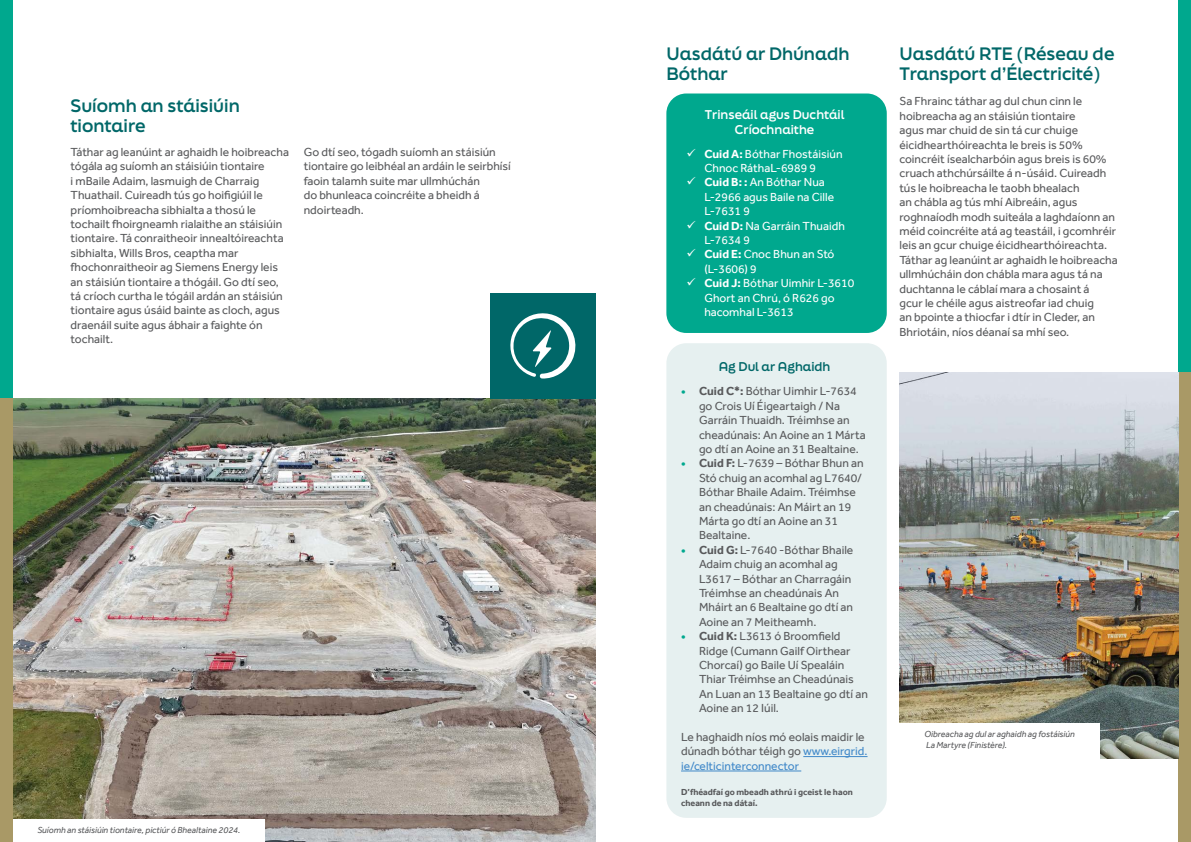
<style>
.page{position:relative;width:1191px;height:842px;background:#fff}
.page>*{position:absolute;margin:0;border:0;box-sizing:border-box;transform-origin:0 0}
.t1{font:700 17px/20.4px "Final Six";color:#006768}
.Bullets{font:12px/14.4px "Effra";color:#58595b}
.t2{font:12px/14.4px "Effra";color:#fff}
.t3{font:700 12px/14.4px "Final Six";color:#fff;text-align:center}
.t4{font:700 12px "Final Six";color:#006768}
.t5{font:italic 9px/10.8px "Effra";color:#58595b}
.t6{font:700 9px/10.8px "Effra";color:#58595b}
.s1{font-weight:700}
.s2{font-weight:700;color:#00a88e}
.s3{color:#4189c9}
</style>
<div class="page">
<div style="left:1178px;top:0;width:13px;height:579px;background:#00a88e"></div>
<div style="left:1178px;top:373px;width:13px;height:469px;background:#a99966"></div>
<img style="left:12px;top:398px;width:583px;height:444px">
<div style="left:10px;top:819px;width:255px;height:23px;background:#fff"></div>
<div style="left:666px;top:93px;width:220px;height:240px;background:#00a88e;border-radius:20px"></div>
<div style="left:666px;top:343px;width:220px;height:475px;background:#e6f0f0;border-radius:20px"></div>
<hr style="left:803px;top:756px;width:64px;height:1px;background:#4189c9">
<hr style="left:681px;top:771px;width:120px;height:1px;background:#4189c9">
<img style="left:899px;top:373px;width:279px;height:385px">
<div style="left:893px;top:724px;width:207px;height:35px;background:#fff"></div>
<div style="left:490px;top:293px;width:105px;height:105px;background:#006768"></div>
<svg style="left:510px;top:313px;width:66px;height:66px"></svg>
<div style="left:0;top:0;width:12px;height:398px;background:#00a88e"></div>
<div style="left:0;top:398px;width:12px;height:444px;background:#a99966"></div>
<h2 class="t1" style="left:70px;top:95px;width:171px">Suíomh an stáisiúin tiontaire</h2>
<p class="Bullets" style="left:71px;top:145px;width:220px">Táthar ag leanúint ar aghaidh le hoibreacha tógála ag suíomh an stáisiúin tiontaire<br>i mBaile Adaim, lasmuigh de Charraig Thuathail. Cuireadh tús go hoifigiúil le príomhoibreacha sibhialta a thosú le tochailt fhoirgneamh rialaithe an stáisiúin tiontaire. Tá conraitheoir innealtóireachta sibhialta, Wills Bros, ceaptha mar fhochonraitheoir ag Siemens Energy leis an stáisiún tiontaire a thógáil. Go dtí seo, tá críoch curtha le tógáil ardán an stáisiún tiontaire agus úsáid bainte as cloch, agus draenáil suite agus ábhair a faighte ón tochailt.</p>
<p class="Bullets" style="left:304px;top:145px;width:209px">Go dtí seo, tógadh suíomh an stáisiún tiontaire go leibhéal an ardáin le seirbhísí faoin talamh suite mar ullmhúchán<br>do bhunleaca coincréite a bheidh á ndoirteadh.</p>
<p class="t5" style="left:37px;top:824px;width:204px">Suíomh an stáisiúin tiontaire, pictiúr ó Bhealtaine 2024.</p>
<h2 class="t1" style="left:666px;top:43px;width:185px">Uasdátú ar Dhúnadh<br>Bóthar</h2>
<h3 class="t3" style="left:705px;top:107px;width:141px">Trinseáil agus Duchtáil<br>Críochnaithe</h3>
<p class="t2" style="left:704px;top:146px;width:140px"><span class="s1">Cuid A:</span> Bóthar Fhostáisiún<br>Chnoc RáthaL-6989 9</p>
<p class="t2" style="left:704px;top:175px;width:131px"><span class="s1">Cuid B: :</span> An Bóthar Nua<br>L-2966 agus Baile na Cille<br>L-7631 9</p>
<p class="t2" style="left:704px;top:218px;width:142px"><span class="s1">Cuid D:</span> Na Garráin Thuaidh<br>L-7634 9</p>
<p class="t2" style="left:704px;top:247px;width:132px"><span class="s1">Cuid E:</span> Cnoc Bhun an Stó (L-3606) 9</p>
<p class="t2" style="left:704px;top:276px;width:151px"><span class="s1">Cuid J:</span> Bóthar Uimhir L-3610<br>Ghort an Chrú, ó R626 go hacomhal L-3613</p>
<h3 class="t4" style="left:719px;top:357px;width:113px">Ag Dul ar Aghaidh</h3>
<p class="Bullets" style="left:699px;top:384px;width:168px;text-indent:-18px"><span class="s2">•</span> <span class="s1">Cuid C*:</span> Bóthar Uimhir L-7634 go Crois Uí Éigeartaigh / Na<br>Garráin Thuaidh. Tréimhse an cheadúnais: An Aoine an 1 Márta go dtí an Aoine an 31 Bealtaine.</p>
<p class="Bullets" style="left:699px;top:456px;width:166px;text-indent:-18px"><span class="s2">•</span> <span class="s1">Cuid F:</span> L-7639 – Bóthar Bhun an<br>Stó chuig an acomhal ag L7640/<br>Bóthar Bhaile Adaim. Tréimhse an cheadúnais: An Máirt an 19<br>Márta go dtí an Aoine an 31<br>Bealtaine.</p>
<p class="Bullets" style="left:699px;top:542px;width:156px;text-indent:-18px"><span class="s2">•</span> <span class="s1">Cuid G:</span> L-7640 -Bóthar Bhaile<br>Adaim chuig an acomhal ag<br>L3617 – Bóthar an Charragáin<br>Tréimhse an cheadúnais An<br>Mháirt an 6 Bealtaine go dtí an<br>Aoine an 7 Meitheamh.</p>
<p class="Bullets" style="left:699px;top:629px;width:170px;text-indent:-18px"><span class="s2">•</span> <span class="s1">Cuid K:</span> L3613 ó Broomfield<br>Ridge (Cumann Gailf Oirthear<br>Chorcaí) go Baile Uí Spealáin<br>Thiar Tréimhse an Cheadúnais<br>An Luan an 13 Bealtaine go dtí an<br>Aoine an 12 Iúil.</p>
<p class="Bullets" style="left:681px;top:730px;width:188px">Le haghaidh níos mó eolais maidir le dúnadh bóthar téigh go <span class="s3">www.eirgrid. ie/celticinterconnector</span></p>
<p class="t6" style="left:681px;top:786px;width:173px">D’fhéadfaí go mbeadh athrú i gceist le haon cheann de na dátaí.</p>
<h2 class="t1" style="left:899px;top:43px;width:216px">Uasdátú RTE (Réseau de<br>Transport d’Électricité)</h2>
<p class="Bullets" style="left:899px;top:94px;width:220px">Sa Fhrainc táthar ag dul chun cinn le hoibreacha ag an stáisiún tiontaire<br>agus mar chuid de sin tá cur chuige éicidhearthóireachta le breis is 50% coincréit ísealcharbóin agus breis is 60% cruach athchúrsáilte á n-úsáid. Cuireadh tús le hoibreacha le taobh bhealach<br>an chábla ag tús mhí Aibreáin, agus roghnaíodh modh suiteála a laghdaíonn an méid coincréite atá ag teastáil, i gcomhréir leis an gcur chuige éicidhearthóireachta.<br>Táthar ag leanúint ar aghaidh le hoibreacha ullmhúcháin don chábla mara agus tá na duchtanna le cáblaí mara a chosaint á<br>gcur le chéile agus aistreofar iad chuig<br>an bpointe a thiocfar i dtír in Cleder, an Bhriotáin, níos déanaí sa mhí seo.</p>
<p class="t5" style="left:924px;top:729px;width:152px">Oibreacha ag dul ar aghaidh ag fostáisiún<br>La Martyre (Finistère).</p>
</div>
